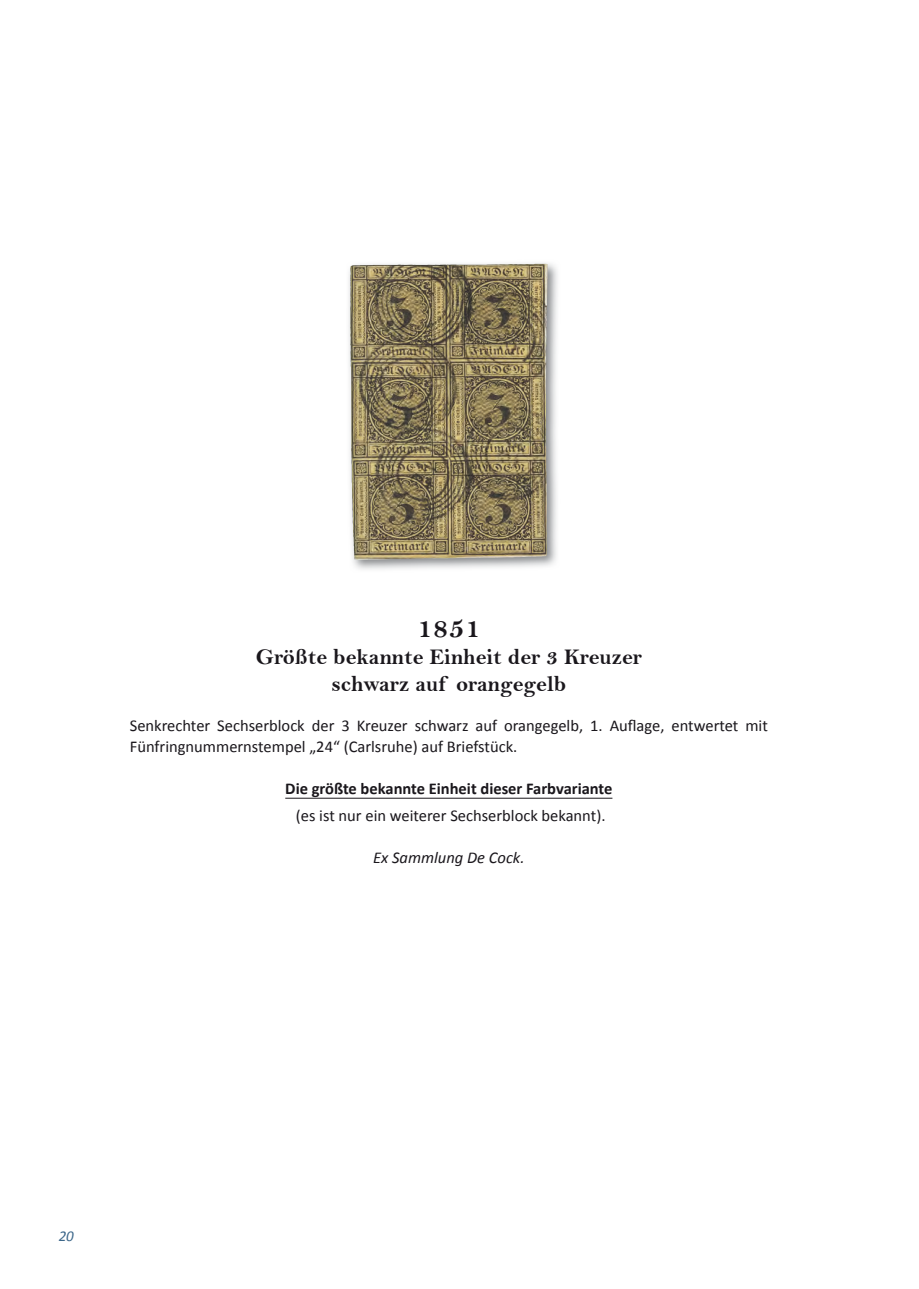
<style>
.page{position:relative;width:919px;height:1289px;background:#fff}
.page>*{position:absolute;margin:0;border:0;box-sizing:border-box;transform-origin:0 0}
.t1{font:30px "Bell MT Bold";color:#1a171c}
.t2{font:22.5px/27px "Bell MT Bold";color:#1a171c;text-align:center}
.t3{font:16.5px/21px "Calibri";color:#1a171c}
.t4{font:700 16.5px "Calibri";color:#1a171c}
.t5{font:italic 16.5px "Calibri";color:#1a171c}
.t6{font:italic 15px "Calibri";color:#3d678a}
</style>
<div class="page">
<hr style="left:285px;top:798px;width:327px;height:1px;background:#1a171c">
<img style="left:348px;top:263px;width:210px;height:307px">
<img style="left:350px;top:264px;width:194px;height:296px">
<h1 class="t1" style="left:417px;top:609px;width:65px">1851</h1>
<h2 class="t2" style="left:256px;top:643px;width:388px">Größte bekannte Einheit der 3 Kreuzer schwarz auf orangegelb</h2>
<p class="t3" style="left:130px;top:714px;width:639px">Senkrechter Sechserblock der 3 Kreuzer schwarz auf orangegelb, 1. Auflage, entwertet mit<br>Fünfring nummernstempel „24“ (Carlsruhe) auf Briefstück.</p>
<p class="t4" style="left:285px;top:777px;width:328px">Die größte bekannte Einheit dieser Farbvariante</p>
<p class="t3" style="left:296px;top:804px;width:311px">(es ist nur ein weiterer Sechserblock bekannt).</p>
<p class="t5" style="left:373px;top:846px;width:153px">Ex Sammlung De Cock.</p>
<p class="t6" style="left:59px;top:1225px;width:17px">20</p>
</div>
